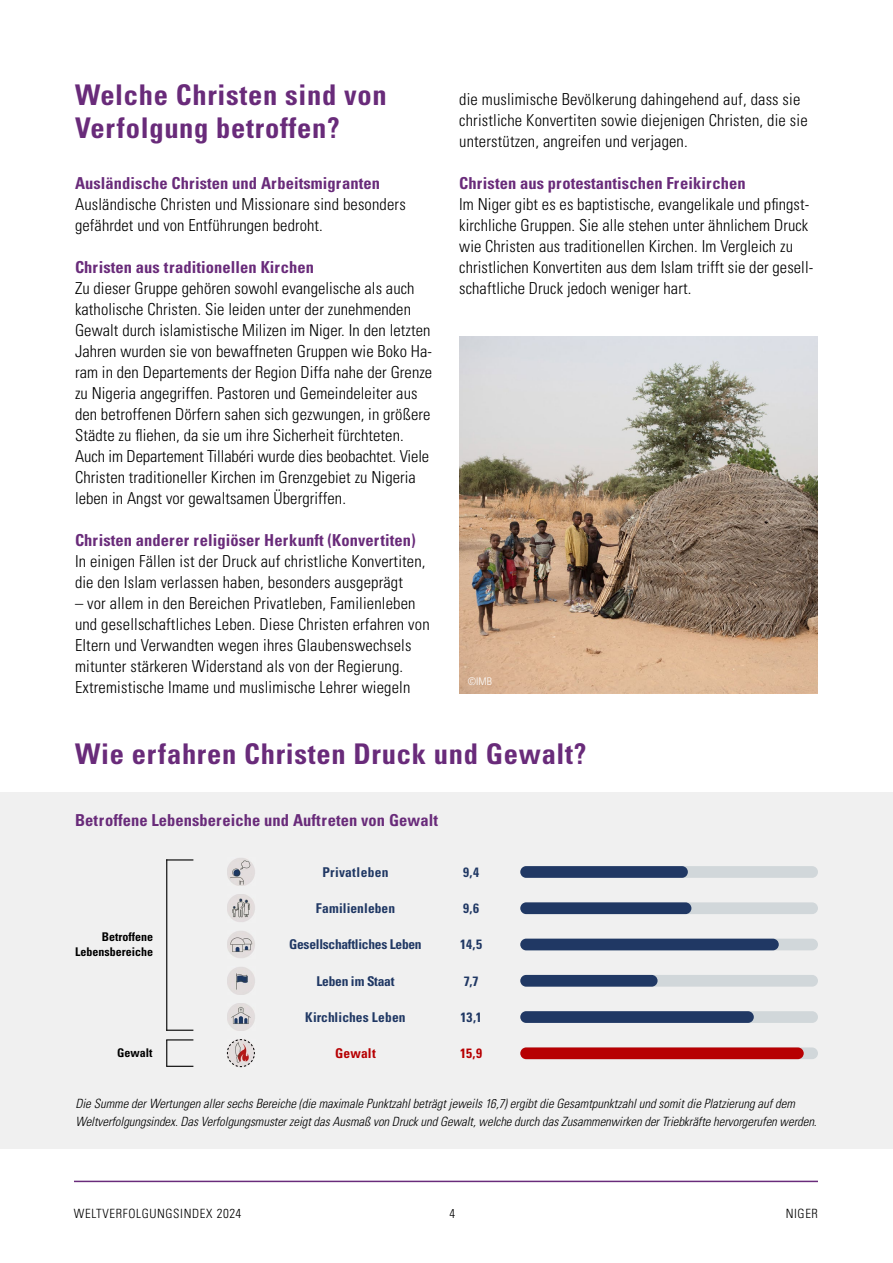
<style>
.page{position:relative;width:893px;height:1263px;background:#fff}
.page>*{position:absolute;margin:0;border:0;box-sizing:border-box;transform-origin:0 0}
.t1{font:700 condensed 28.5px/33px "Univers LT Std";letter-spacing:.025em;color:#692b7a}
.t2{font:300 condensed 16.5px/21px "Univers LT Std";letter-spacing:.005em;color:#000}
.t3{font:700 condensed 16.5px "Univers LT Std";letter-spacing:.005em;color:#692b7a}
.t4{font:700 condensed 13.5px "Univers LT Std";letter-spacing:-.01em;color:#203864}
.t5{font:700 condensed 13.5px "Univers LT Std";letter-spacing:.01em;color:#203864}
.t6{font:700 condensed 13.5px "Univers LT Std";letter-spacing:.015em;color:#203864}
.t7{font:700 condensed 13.5px "Univers LT Std";letter-spacing:.02em;color:#203864}
.t8{font:700 condensed 13.5px "Univers LT Std";letter-spacing:.01em;color:#b70002}
.t9{font:italic 300 condensed 12.75px/18px "Univers LT Std";letter-spacing:-.005em;color:#000}
.t10{font:300 condensed 12.75px "Univers LT Std";letter-spacing:.05em;color:#000}
.t11{font:700 condensed 12px/15px "Univers LT Std";color:#000;text-align:right}
.t12{font:300 condensed 10.5px "Univers LT Std";color:#fff}
.s1{font-size:13.05px}
</style>
<div class="page">
<hr style="left:74px;top:1181px;width:744px;height:1px;background:#692b7a">
<div style="left:0;top:792px;width:893px;height:357px;background:#f0f0f0"></div>
<div style="left:520px;top:1047px;width:298px;height:12px;background:#d1d7da;border-radius:6px"></div>
<div style="left:520px;top:939px;width:298px;height:11px;background:#d1d7da;border-radius:6px"></div>
<div style="left:520px;top:902px;width:298px;height:12px;background:#d1d7da;border-radius:6px"></div>
<div style="left:520px;top:866px;width:298px;height:12px;background:#d1d7da;border-radius:6px"></div>
<svg style="left:227px;top:1039px;width:28px;height:28px"></svg>
<div style="left:520px;top:975px;width:298px;height:12px;background:#d1d7da;border-radius:6px"></div>
<div style="left:520px;top:1011px;width:298px;height:12px;background:#d1d7da;border-radius:6px"></div>
<img style="left:227px;top:858px;width:28px;height:28px">
<div style="left:520px;top:866px;width:168px;height:12px;background:#203864;border-radius:6px"></div>
<div style="left:520px;top:902px;width:171px;height:12px;background:#203864;border-radius:6px"></div>
<div style="left:520px;top:939px;width:259px;height:11px;background:#203864;border-radius:6px"></div>
<div style="left:520px;top:975px;width:138px;height:12px;background:#203864;border-radius:6px"></div>
<div style="left:520px;top:1011px;width:234px;height:12px;background:#203864;border-radius:6px"></div>
<div style="left:520px;top:1047px;width:284px;height:12px;background:#b70002;border-radius:6px"></div>
<img style="left:227px;top:1003px;width:28px;height:28px">
<img style="left:227px;top:967px;width:28px;height:27px">
<img style="left:227px;top:931px;width:28px;height:27px">
<img style="left:227px;top:894px;width:28px;height:28px">
<svg style="left:167px;top:859px;width:26px;height:1px"></svg>
<svg style="left:167px;top:1030px;width:26px;height:1px"></svg>
<hr style="left:166px;top:859px;width:1px;height:172px;background:#000">
<svg style="left:166px;top:1039px;width:27px;height:28px"></svg>
<img style="left:459px;top:336px;width:359px;height:357px">
<h1 class="t1" style="left:75px;top:78px;width:313px">Welche Christen sind von<br>Verfolgung betroffen?</h1>
<p class="t3" style="left:75px;top:173px;width:306px">Ausländische Christen und Arbeitsmigranten</p>
<p class="t2" style="left:75px;top:194px;width:332px">Ausländische Christen und Missionare sind besonders gefährdet und von Entführungen bedroht.</p>
<p class="t3" style="left:75px;top:257px;width:241px">Christen aus traditionellen Kirchen</p>
<p class="t2" style="left:75px;top:278px;width:359px">Zu dieser Gruppe gehören sowohl evangelische als auch katholische Christen. Sie leiden unter der zunehmenden Gewalt durch islamistische Milizen im Niger. In den letzten Jahren wurden sie von bewaffneten Gruppen wie Boko Ha&shy;ram in den Departements der Region Diffa nahe der Grenze zu Nigeria angegriffen. Pastoren und Gemeindeleiter aus den betroffenen Dörfern sahen sich gezwungen, in größere Städte zu fliehen, da sie um ihre Sicherheit fürchteten.<br>Auch im Departement Tillabéri wurde dies beobachtet. Viele Christen traditioneller Kirchen im Grenzgebiet zu Nigeria leben in Angst vor gewaltsamen Übergriffen.</p>
<p class="t3" style="left:75px;top:530px;width:342px">Christen anderer religiöser Herkunft (Konvertiten)</p>
<p class="t2" style="left:75px;top:551px;width:352px">In einigen Fällen ist der Druck auf christliche Konvertiten, die den Islam verlassen haben, besonders ausgeprägt</p>
<p class="t2" style="left:75px;top:593px;width:356px">– vor allem in den Bereichen Privatleben, Familienleben und gesellschaftliches Leben. Diese Christen erfahren von Eltern und Verwandten wegen ihres Glaubenswechsels mitunter stärkeren Widerstand als von der Regierung.<br>Extremistische Imame und muslimische Lehrer wiegeln</p>
<p class="t2" style="left:459px;top:89px;width:350px">die muslimische Bevölkerung dahingehend auf, dass sie christliche Konvertiten sowie diejenigen Christen, die sie unterstützen, angreifen und verjagen.</p>
<p class="t3" style="left:459px;top:173px;width:288px">Christen aus protestantischen Freikirchen</p>
<p class="t2" style="left:459px;top:194px;width:356px">Im Niger gibt es es baptistische, evangelikale und pfingst&shy;kirchliche Gruppen. Sie alle stehen unter ähnlichem Druck wie Christen aus traditionellen Kirchen. Im Vergleich zu christlichen Konvertiten aus dem Islam trifft sie der gesell&shy;schaftliche Druck jedoch weniger hart.</p>
<p class="t12" style="left:468px;top:675px;width:26px">©IMB</p>
<h1 class="t1" style="left:75px;top:738px;width:513px">Wie erfahren Christen Druck und Gewalt?</h1>
<p class="t3" style="left:75px;top:810px;width:365px">Betroffene Lebensbereiche und Auftreten von Gewalt</p>
<p class="t11" style="left:75px;top:929px;width:79px">Betroffene<br>Lebensbereiche</p>
<p class="t11" style="left:117px;top:1045px;width:37px">Gewalt</p>
<p class="t7" style="left:322px;top:864px;width:67px">Privatleben</p>
<p class="t6" style="left:316px;top:900px;width:81px">Familienleben</p>
<p class="t4" style="left:289px;top:936px;width:134px">Gesellschaftliches Leben</p>
<p class="t4" style="left:316px;top:972px;width:79px">Leben im Staat</p>
<p class="t5" style="left:305px;top:1009px;width:102px">Kirchliches Leben</p>
<p class="t8" style="left:335px;top:1045px;width:42px">Gewalt</p>
<p class="t4" style="left:463px;top:864px;width:17px">9,4</p>
<p class="t4" style="left:463px;top:900px;width:17px">9,6</p>
<p class="t4" style="left:460px;top:936px;width:23px">14,5</p>
<p class="t4" style="left:464px;top:972px;width:16px">7,7</p>
<p class="t4" style="left:461px;top:1009px;width:23px">13,1</p>
<p class="t8" style="left:460px;top:1045px;width:23px">15,9</p>
<p class="t9" style="left:75px;top:1095px;width:743px">Die Summe der Wertungen aller sechs Bereiche (die maximale Punktzahl beträgt jeweils 16,7) ergibt die Gesamtpunktzahl und somit die Platzierung auf dem<br>Weltverfolgungsindex. Das Verfolgungsmuster zeigt das Ausmaß von Druck und Gewalt, welche durch das Zusammenwirken der Triebkräfte hervorgerufen werden.</p>
<p class="t10" style="left:74px;top:1206px;width:169px">WELTVERFOLGUNGSINDEX <span class="s1">2024</span></p>
<p class="t10" style="left:449px;top:1206px;width:7px">4</p>
<p class="t10" style="left:786px;top:1206px;width:34px">NIGER</p>
</div>
